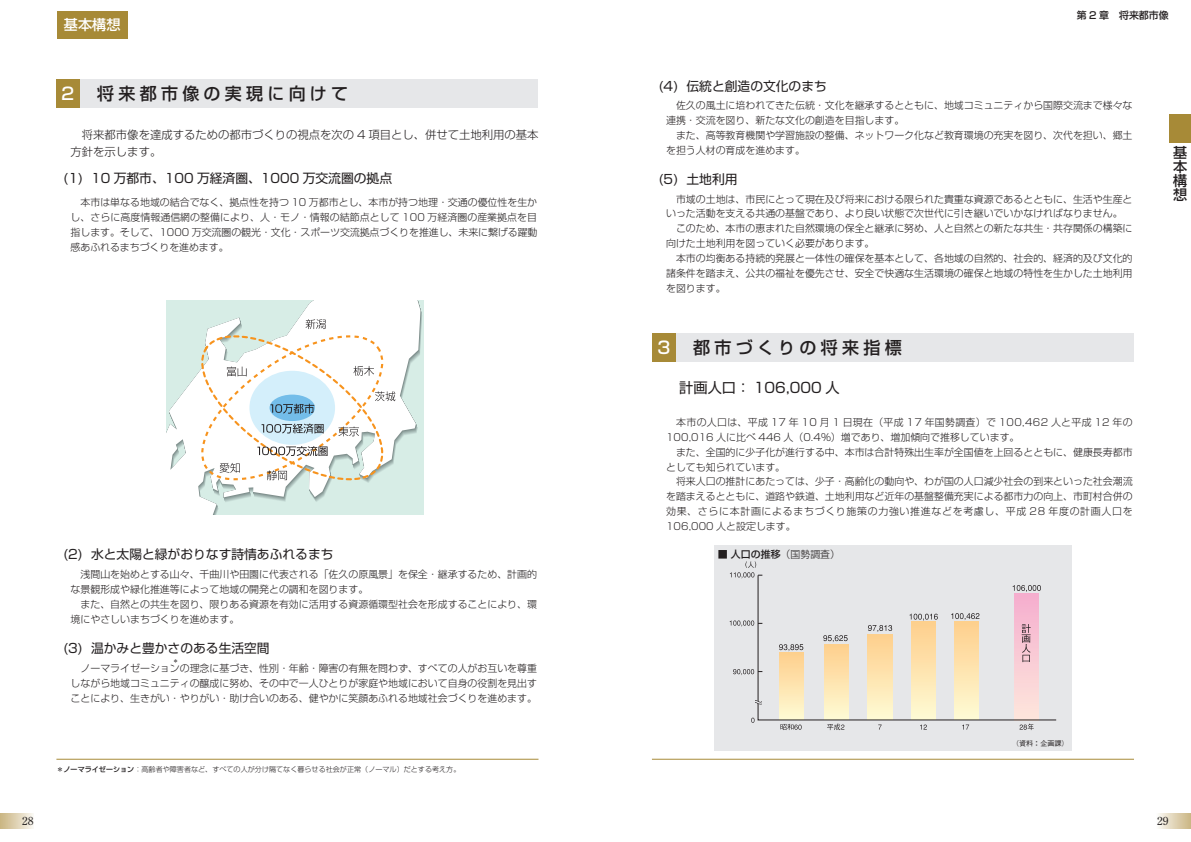
<style>
.page{position:relative;width:1191px;height:842px;background:#fff}
.page>*{position:absolute;margin:0;border:0;box-sizing:border-box;transform-origin:0 0}
.t1{font:500 17px "Shin Go";letter-spacing:.25em;color:#231f20}
.t2{font:500 17px "Shin Go";color:#fff}
.t3{font:14.2px "Shin Go";color:#231f20}
.t4{font:500 14.2px "Shin Go";color:#fff}
.t5{font:500 14.2px/14.2px "Shin Go";color:#231f20;text-align:justify}
.t6{font:12.8px "Shin Go";color:#231f20}
.t7{font:300 11.3px/17px "Shin Go";color:#231f20}
.t8{font:700 11.3px "Futo Min A101";color:#231f20}
.t9{font:300 9.9px/14.9px "Shin Go";color:#231f20}
.t10{font:300 9.9px/14.9px "Shin Go";letter-spacing:.03em;color:#231f20}
.t11{font:500 9.9px "Shin Go";color:#231f20}
.t12{font:300 7.1px "Shin Go";color:#231f20}
.t13{font:500 7.1px "Gothic BBB";color:#231f20}
.t14{font:300 5.7px "Shin Go";color:#231f20}
.s1{font-weight:500}
.s2{font-weight:300}
</style>
<div class="page">
<div style="left:57px;top:11px;width:71px;height:27px;background:#a78a37"></div>
<div style="left:56px;top:80px;width:23px;height:28px;background:#a78a37"></div>
<div style="left:80px;top:80px;width:457px;height:28px;background:#e6e7e9"></div>
<hr style="left:56px;top:759px;width:482px;height:1px;background:#a78a37">
<svg style="left:167px;top:300px;width:257px;height:214px;fill:#d7ede6"></svg>
<svg style="left:282px;top:300px;width:18px;height:1px"></svg>
<svg style="left:188px;top:319px;width:208px;height:170px"></svg>
<svg style="left:0;top:814px;width:33px;height:14px"></svg>
<div style="left:1169px;top:114px;width:22px;height:29px;background:#a78a37"></div>
<div style="left:652px;top:334px;width:23px;height:28px;background:#a78a37"></div>
<div style="left:676px;top:334px;width:458px;height:28px;background:#e6e7e9"></div>
<hr style="left:652px;top:759px;width:482px;height:1px;background:#a78a37">
<div style="left:714px;top:545px;width:357px;height:206px;background:#e6e7e9"></div>
<svg style="left:757px;top:575px;width:299px;height:145px"></svg>
<svg style="left:755px;top:699px;width:7px;height:6px"></svg>
<div style="left:762px;top:696px;width:8px;height:12px;background:#e6e7e9"></div>
<svg style="left:780px;top:724px;width:21px;height:6px"></svg>
<svg style="left:827px;top:724px;width:17px;height:6px"></svg>
<svg style="left:920px;top:724px;width:7px;height:5px"></svg>
<svg style="left:962px;top:724px;width:7px;height:5px"></svg>
<svg style="left:1019px;top:724px;width:14px;height:6px"></svg>
<svg style="left:779px;top:644px;width:24px;height:7px"></svg>
<svg style="left:823px;top:635px;width:24px;height:7px"></svg>
<svg style="left:868px;top:625px;width:24px;height:7px"></svg>
<svg style="left:909px;top:614px;width:28px;height:7px"></svg>
<svg style="left:951px;top:613px;width:28px;height:7px"></svg>
<svg style="left:1012px;top:585px;width:28px;height:7px"></svg>
<svg style="left:1021px;top:624px;width:9px;height:38px"></svg>
<svg style="left:729px;top:620px;width:33px;height:6px"></svg>
<svg style="left:733px;top:669px;width:29px;height:6px"></svg>
<svg style="left:751px;top:718px;width:3px;height:5px"></svg>
<svg style="left:730px;top:561px;width:32px;height:17px"></svg>
<svg style="left:1159px;top:814px;width:32px;height:14px"></svg>
<h2 class="t4" style="left:64px;top:15px;width:58px">基本構想</h2>
<h1 class="t2" style="left:61px;top:83px;width:14px">2</h1>
<h1 class="t1" style="left:97px;top:83px;width:252px">将来都市像の実現に向けて</h1>
<p class="t7" style="left:71px;top:126px;width:469px;text-indent:11px">将来都市像を達成するための都市づくりの視点を次の 4 項目とし、併せて土地利用の基本方針を示します。</p>
<p class="t6" style="left:64px;top:170px;width:330px">(1) 10 万都市、100 万経済圏、1000 万交流圏の拠点</p>
<p class="t9" style="left:71px;top:195px;width:468px;text-align:justify;text-indent:10px">本市は単なる地域の結合でなく、拠点性を持つ 10 万都市とし、本市が持つ地理・交通の優位性を生かし、さらに高度情報通信網の整備により、人・モノ・情報の結節点として 100 万経済圏の産業拠点を目指します。そして、1000 万交流圏の観光・文化・スポーツ交流拠点づくりを推進し、未来に繋げる躍動感あふれるまちづくりを進めます。</p>
<p class="t6" style="left:63px;top:546px;width:271px">(2) 水と太陽と緑がおりなす詩情あふれるまち</p>
<p class="t9" style="left:71px;top:567px;width:468px;text-indent:10px">浅間山を始めとする山々、千曲川や田園に代表される「佐久の原風景」を保全・継承するため、計画的な景観形成や緑化推進等によって地域の開発との調和を図ります。</p>
<p class="t9" style="left:71px;top:597px;width:468px;text-indent:10px">また、自然との共生を図り、限りある資源を有効に活用する資源循環型社会を形成することにより、環境にやさしいまちづくりを進めます。</p>
<p class="t9" style="left:71px;top:660px;width:468px;text-align:justify;text-indent:10px">ノーマライゼーションの理念に基づき、性別・年齢・障害の有無を問わず、すべての人がお互いを尊重しながら地域コミュニティの醸成に努め、その中で一人ひとりが家庭や地域において自身の役割を見出すことにより、生きがい・やりがい・助け合いのある、健やかに笑顔あふれる地域社会づくりを進めます。</p>
<p class="t6" style="left:63px;top:640px;width:208px">(3) 温かみと豊かさのある生活空間</p>
<p class="t14" style="left:173px;top:657px;width:7px">＊</p>
<p class="t8" style="left:22px;top:813px;width:13px">28</p>
<p class="t12" style="left:56px;top:765px;width:405px"><span class="s1">＊ノーマライゼーション</span>：高齢者や障害者など、すべての人が分け隔てなく暮らせる社会が正常（ノーマル）だとする考え方。</p>
<p class="t6" style="left:659px;top:78px;width:169px">(4) 伝統と創造の文化のまち</p>
<p class="t11" style="left:1076px;top:9px;width:93px">第 2 章 将来都市像</p>
<p class="t9" style="left:666px;top:97px;width:468px;text-indent:10px">佐久の風土に培われてきた伝統・文化を継承するとともに、地域コミュニティから国際交流まで様々な連携・交流を図り、新たな文化の創造を目指します。</p>
<p class="t9" style="left:666px;top:127px;width:468px;text-indent:10px">また、高等教育機関や学習施設の整備、ネットワーク化など教育環境の充実を図り、次代を担い、郷土を担う人材の育成を進めます。</p>
<p class="t9" style="left:666px;top:191px;width:468px;text-indent:10px">市域の土地は、市民にとって現在及び将来における限られた貴重な資源であるとともに、生活や生産といった活動を支える共通の基盤であり、より良い状態で次世代に引き継いでいかなければなりません。</p>
<p class="t9" style="left:666px;top:221px;width:468px;text-indent:10px">このため、本市の恵まれた自然環境の保全と継承に努め、人と自然との新たな共生・共存関係の構築に向けた土地利用を図っていく必要があります。</p>
<p class="t9" style="left:666px;top:251px;width:468px;text-align:justify;text-indent:10px">本市の均衡ある持続的発展と一体性の確保を基本として、各地域の自然的、社会的、経済的及び文化的諸条件を踏まえ、公共の福祉を優先させ、安全で快適な生活環境の確保と地域の特性を生かした土地利用を図ります。</p>
<p class="t6" style="left:659px;top:171px;width:80px">(5) 土地利用</p>
<h1 class="t2" style="left:657px;top:336px;width:14px">3</h1>
<h1 class="t1" style="left:693px;top:336px;width:210px">都市づくりの将来指標</h1>
<h2 class="t3" style="left:679px;top:379px;width:162px">計画人口： 106,000 人</h2>
<p class="t10" style="left:666px;top:414px;width:468px;text-indent:10px">本市の人口は、平成 17 年 10 月 1 日現在（平成 17 年国勢調査）で 100,462 人と平成 12 年の<br>100,016 人に比べ 446 人（0.4%）増であり、増加傾向で推移しています。</p>
<p class="t9" style="left:666px;top:444px;width:468px;text-indent:10px">また、全国的に少子化が進行する中、本市は合計特殊出生率が全国値を上回るとともに、健康長寿都市としても知られています。</p>
<p class="t9" style="left:666px;top:474px;width:468px;text-align:justify;text-indent:10px">将来人口の推計にあたっては、少子・高齢化の動向や、わが国の人口減少社会の到来といった社会潮流を踏まえるとともに、道路や鉄道、土地利用など近年の基盤整備充実による都市力の向上、市町村合併の効果、さらに本計画によるまちづくり施策の力強い推進などを考慮し、平成 28 年度の計画人口を106,000 人と設定します。</p>
<p class="t11" style="left:717px;top:548px;width:124px">■ 人口の推移<span class="s2">（国勢調査）</span></p>
<h2 class="t5" style="left:1173px;top:144px;width:16px">基本構想</h2>
<p class="t13" style="left:1012px;top:740px;width:58px">（資料：企画課）</p>
<p class="t8" style="left:1157px;top:813px;width:13px">29</p>
</div>
